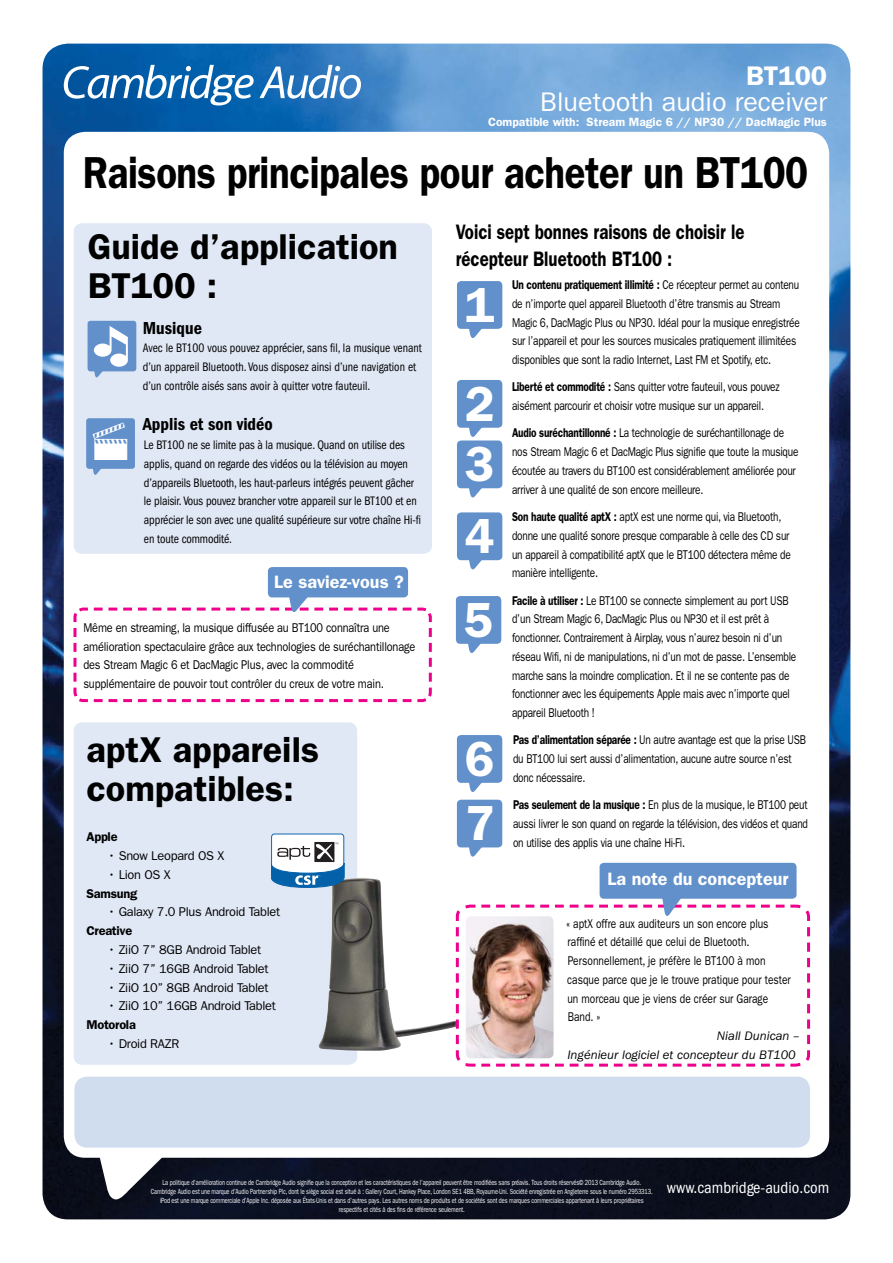
<style>
.page{position:relative;width:893px;height:1263px;background:#fff}
.page>*{position:absolute;margin:0;border:0;box-sizing:border-box;transform-origin:0 0}
.t1{font:49.95px "Webdings";color:#fff}
.t2{font:600 49.5px/83.6px "Franklin Gothic";color:#fff}
.t3{font:600 45px "Franklin Gothic";letter-spacing:-.01em;color:#000;scale:.85 1}
.t4{font:600 36px/39px "Franklin Gothic";color:#000}
.t5{font:27px "Franklin Gothic";color:#fff}
.t6{font:600 27px "Franklin Gothic";color:#fff}
.t7{font:600 21px/27px "Franklin Gothic";color:#000;scale:.8 1}
.t8{font:600 18px "Franklin Gothic";color:#fff}
.t9{font:600 condensed 18px "Franklin Gothic";color:#000}
.t10{font:condensed 16.5px "Franklin Gothic";color:#fff}
.t11{font:12.75px/18.8px "Franklin Gothic";letter-spacing:-.02em;color:#000;scale:.79 1}
.t12{font:condensed 12.75px/18.8px "Franklin Gothic";letter-spacing:-.01em;color:#000;scale:.93 1}
.t13{font:12.75px/18.8px "Franklin Gothic";letter-spacing:-.02em;color:#000;scale:.86 1}
.t14{font:12.75px/18.8px "Franklin Gothic";color:#000;scale:.8 1}
.t15{font:condensed 12.75px/18.8px "Franklin Gothic";letter-spacing:-.01em;color:#000;scale:.92 1}
.t16{font:12.75px "Franklin Gothic";letter-spacing:-.02em;color:#000}
.t17{font:italic 12.75px/18.8px "Franklin Gothic";color:#000}
.t18{font:600 12.75px "Franklin Gothic";letter-spacing:-.02em;color:#000}
.t19{font:600 12px "Franklin Gothic";color:#fff}
.t20{font:7.5px/9px "Franklin Gothic";letter-spacing:-.02em;color:#fff;text-align:center;scale:.75 1}
.s1{font-weight:600}
</style>
<div class="page">
<img style="left:43px;top:44px;width:807px;height:1175px">
<div style="left:64px;top:132px;width:765px;height:1026px;background:#fff;border-radius:21px"></div>
<svg style="left:98px;top:1157px;width:73px;height:43px"></svg>
<svg style="left:64px;top:65px;width:297px;height:41px"></svg>
<div style="left:457px;top:281px;width:45px;height:48px;background:#6190cb;border-radius:4px"></div>
<svg style="left:467px;top:328px;width:23px;height:10px"></svg>
<div style="left:457px;top:512px;width:45px;height:48px;background:#6190cb;border-radius:4px"></div>
<svg style="left:467px;top:560px;width:23px;height:9px"></svg>
<div style="left:456px;top:596px;width:45px;height:48px;background:#6190cb;border-radius:4px"></div>
<svg style="left:466px;top:643px;width:23px;height:10px"></svg>
<div style="left:457px;top:440px;width:45px;height:48px;background:#6190cb;border-radius:4px"></div>
<svg style="left:467px;top:488px;width:23px;height:10px"></svg>
<div style="left:457px;top:380px;width:45px;height:48px;background:#6190cb;border-radius:4px"></div>
<svg style="left:467px;top:427px;width:23px;height:10px"></svg>
<div style="left:74px;top:223px;width:358px;height:331px;background:#e0e8f5;border-radius:9px"></div>
<div style="left:88px;top:321px;width:48px;height:50px;background:#6190cb;border-radius:3px"></div>
<svg style="left:93px;top:326px;width:35px;height:51px"></svg>
<svg style="left:455px;top:904px;width:356px;height:163px"></svg>
<div style="left:600px;top:863px;width:196px;height:36px;background:#6190cb;border-radius:4px"></div>
<svg style="left:478px;top:894px;width:306px;height:22px"></svg>
<div style="left:268px;top:567px;width:140px;height:30px;background:#6190cb;border-radius:4px"></div>
<svg style="left:73px;top:593px;width:359px;height:110px"></svg>
<div style="left:457px;top:735px;width:45px;height:48px;background:#6190cb;border-radius:4px"></div>
<svg style="left:467px;top:782px;width:23px;height:10px"></svg>
<div style="left:74px;top:722px;width:283px;height:343px;background:#e0e8f5;border-radius:9px"></div>
<img style="left:319px;top:877px;width:137px;height:174px">
<div style="left:86px;top:418px;width:49px;height:51px;background:#6190cb;border-radius:3px"></div>
<svg style="left:92px;top:468px;width:14px;height:7px"></svg>
<img style="left:466px;top:916px;width:88px;height:142px">
<div style="left:74px;top:1076px;width:736px;height:72px;background:#cfddef;border-radius:13px"></div>
<div style="left:457px;top:800px;width:45px;height:47px;background:#6190cb;border-radius:4px"></div>
<svg style="left:467px;top:847px;width:23px;height:10px"></svg>
<svg style="left:271px;top:833px;width:73px;height:54px;background:#9db7cc"></svg>
<h3 class="t6" style="left:746px;top:60px;width:82px">BT100</h3>
<h3 class="t5" style="left:540px;top:86px;width:288px">Bluetooth audio receiver</h3>
<p class="t19" style="left:488px;top:115px;width:340px">Compatible with: Stream Magic 6 // NP30 // DacMagic Plus</p>
<h3 class="t3" style="left:83px;top:146px;width:855px">Raisons principales pour acheter un BT100</h3>
<h3 class="t7" style="left:456px;top:218px;width:362px">Voici sept bonnes raisons de choisir le récepteur Bluetooth BT100 :</h3>
<h3 class="t4" style="left:88px;top:227px;width:312px">Guide d’application<br>BT100 :</h3>
<p class="t11" style="left:512px;top:276px;width:366px"><span class="s1">Un contenu pratiquement illimité :</span> Ce récepteur permet au contenu de n’importe quel appareil Bluetooth d’être transmis au Stream Magic 6, DacMagic Plus ou NP30. Idéal pour la musique enregistrée sur l’appareil et pour les sources musicales pratiquement illimitées disponibles que sont la radio Internet, Last FM et Spotify, etc.</p>
<p class="t11" style="left:512px;top:378px;width:340px"><span class="s1">Liberté et commodité :</span> Sans quitter votre fauteuil, vous pouvez aisément parcourir et choisir votre musique sur un appareil.</p>
<p class="t11" style="left:512px;top:424px;width:364px"><span class="s1">Audio suréchantillonné :</span> La technologie de suréchantillonage de nos Stream Magic 6 et DacMagic Plus signifie que toute la musique écoutée au travers du BT100 est considérablement améliorée pour arriver à une qualité de son encore meilleure.</p>
<p class="t11" style="left:512px;top:507px;width:354px"><span class="s1">Son haute qualité aptX :</span> aptX est une norme qui, via Bluetooth, donne une qualité sonore presque comparable à celle des CD sur un appareil à compatibilité aptX que le BT100 détectera même de manière intelligente.</p>
<p class="t11" style="left:512px;top:591px;width:361px"><span class="s1">Facile à utiliser :</span> Le BT100 se connecte simplement au port USB d’un Stream Magic 6, DacMagic Plus ou NP30 et il est prêt à fonctionner. Contrairement à Airplay, vous n’aurez besoin ni d’un réseau Wifi, ni de manipulations, ni d’un mot de passe. L’ensemble marche sans la moindre complication. Et il ne se contente pas de fonctionner avec les équipements Apple mais avec n’importe quel appareil Bluetooth !</p>
<p class="t11" style="left:513px;top:731px;width:372px"><span class="s1">Pas d’alimentation séparée :</span> Un autre avantage est que la prise USB du BT100 lui sert aussi d’alimentation, aucune autre source n’est donc nécessaire.</p>
<p class="t11" style="left:513px;top:795px;width:375px;text-align:justify"><span class="s1">Pas seulement de la musique :</span> En plus de la musique, le BT100 peut aussi livrer le son quand on regarde la télévision, des vidéos et quand on utilise des applis via une chaîne Hi-Fi.</p>
<h2 class="t2" style="left:465px;top:263px;width:31px">1</h2>
<h3 class="t9" style="left:143px;top:317px;width:61px">Musique</h3>
<p class="t15" style="left:143px;top:339px;width:305px">Avec le BT100 vous pouvez apprécier, sans fil, la musique venant d’un appareil Bluetooth. Vous disposez ainsi d’une navigation et d’un contrôle aisés sans avoir à quitter votre fauteuil.</p>
<h3 class="t9" style="left:143px;top:414px;width:131px">Applis et son vidéo</h3>
<p class="t12" style="left:144px;top:436px;width:299px">Le BT100 ne se limite pas à la musique. Quand on utilise des applis, quand on regarde des vidéos ou la télévision au moyen d’appareils Bluetooth, les haut-parleurs intégrés peuvent gâcher le plaisir. Vous pouvez brancher votre appareil sur le BT100 et en apprécier le son avec une qualité supérieure sur votre chaîne Hi-fi en toute commodité.</p>
<h2 class="t2" style="left:465px;top:362px;width:31px">2</h2>
<h1 class="t1" style="left:85px;top:420px;width:51px">•</h1>
<h2 class="t2" style="left:465px;top:422px;width:31px">3</h2>
<h2 class="t2" style="left:464px;top:494px;width:32px">4<br>5</h2>
<h3 class="t8" style="left:274px;top:571px;width:131px">Le saviez-vous ?</h3>
<p class="t13" style="left:83px;top:618px;width:387px">Même en streaming, la musique diffusée au BT100 connaîtra une amélioration spectaculaire grâce aux technologies de suréchantillonage des Stream Magic 6 et DacMagic Plus, avec la commodité supplémentaire de pouvoir tout contrôler du creux de votre main.</p>
<h3 class="t4" style="left:86px;top:730px;width:234px">aptX appareils</h3>
<h2 class="t2" style="left:465px;top:717px;width:31px">6</h2>
<h3 class="t4" style="left:86px;top:769px;width:209px">compatibles:</h3>
<p class="t18" style="left:86px;top:829px;width:33px">Apple</p>
<p class="t16" style="left:108px;top:848px;width:118px">• Snow Leopard OS X</p>
<p class="t16" style="left:108px;top:867px;width:64px">• Lion OS X</p>
<p class="t18" style="left:86px;top:886px;width:52px">Samsung</p>
<p class="t16" style="left:108px;top:905px;width:174px">• Galaxy 7.0 Plus Android Tablet</p>
<p class="t18" style="left:86px;top:923px;width:47px">Creative</p>
<p class="t16" style="left:108px;top:942px;width:155px">• ZiiO 7” 8GB Android Tablet</p>
<p class="t16" style="left:108px;top:961px;width:162px">• ZiiO 7” 16GB Android Tablet</p>
<p class="t16" style="left:108px;top:980px;width:162px">• ZiiO 10” 8GB Android Tablet</p>
<p class="t16" style="left:108px;top:999px;width:170px">• ZiiO 10” 16GB Android Tablet</p>
<p class="t18" style="left:86px;top:1017px;width:51px">Motorola</p>
<p class="t16" style="left:108px;top:1036px;width:73px">• Droid RAZR</p>
<h2 class="t2" style="left:465px;top:782px;width:31px">7</h2>
<h3 class="t8" style="left:608px;top:868px;width:183px">La note du concepteur</h3>
<p class="t14" style="left:566px;top:914px;width:283px">« aptX offre aux auditeurs un son encore plus raffiné et détaillé que celui de Bluetooth.<br>Personnellement, je préfère le BT100 à mon casque parce que je le trouve pratique pour tester un morceau que je viens de créer sur Garage Band. »</p>
<p class="t17" style="left:567px;top:1027px;width:234px;text-indent:149px">Niall Dunican –<br>Ingénieur logiciel et concepteur du BT100</p>
<p class="t20" style="left:151px;top:1177px;width:671px">La politique d’amélioration continue de Cambridge Audio signifie que la conception et les caractéristiques de l’appareil peuvent être modifiées sans préavis. Tous droits réservés© 2013 Cambridge Audio.<br>Cambridge Audio est une marque d’Audio Partnership Plc, dont le siège social est situé à : Gallery Court, Hankey Place, London SE1 4BB, Royaume-Uni. Société enregistrée en Angleterre sous le numéro 2953313. iPod est une marque commerciale d’Apple Inc. déposée aux États-Unis et dans d’autres pays. Les autres noms de produits et de sociétés sont des marques commerciales appartenant à leurs propriétaires respectifs et cités à des fins de référence seulement.</p>
<p class="t10" style="left:667px;top:1178px;width:164px">www.cambridge-audio.com</p>
</div>
